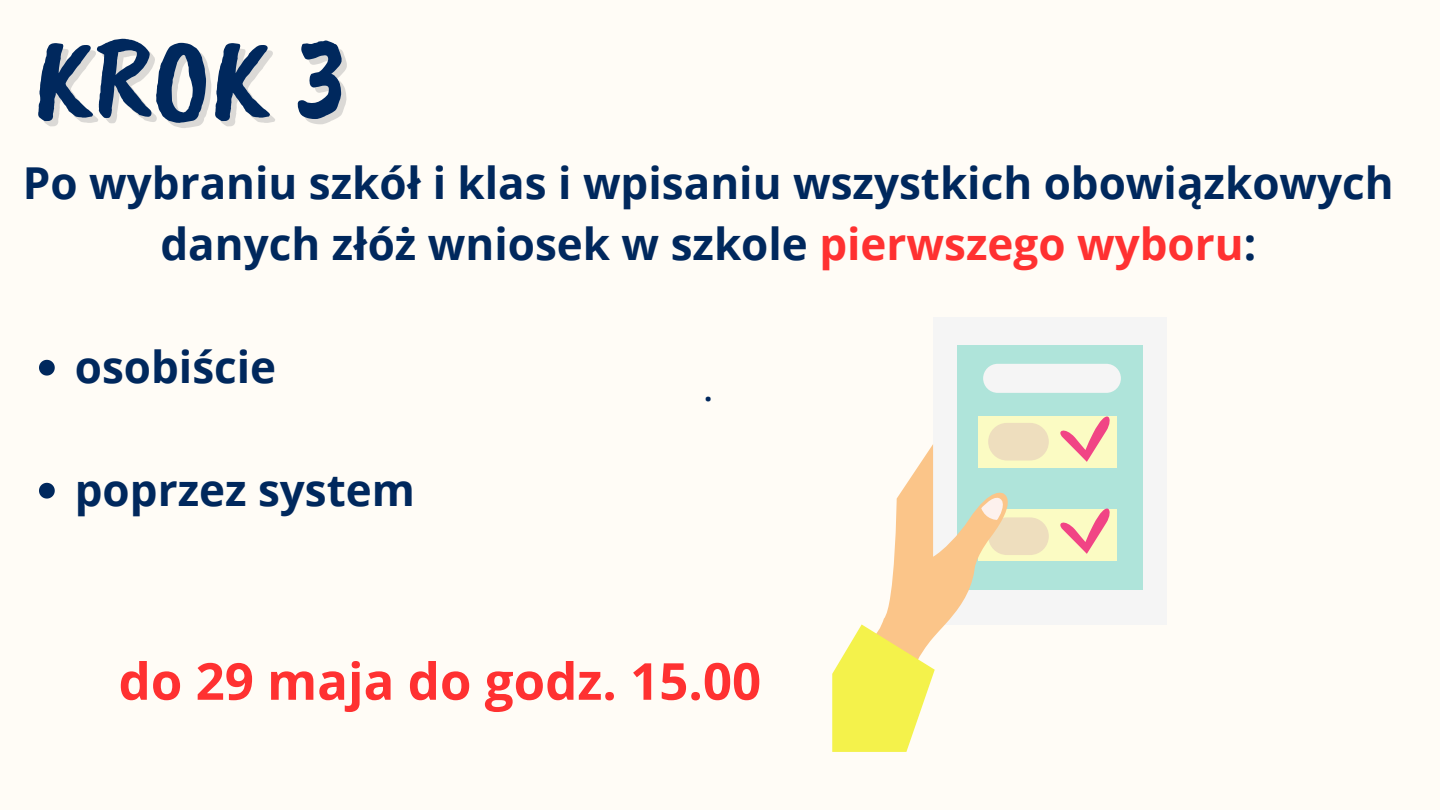
<style>
.page{position:relative;width:1440px;height:810px;background:#fffcf6}
.page>*{position:absolute;margin:0;border:0;box-sizing:border-box;transform-origin:0 0}
.t1{font:119.8px "Caveat Brush";color:#00285d}
.t2{font:700 51px "Open Sans";color:#ff3131}
.t3{font:700 44px/61.5px "Open Sans";color:#00285d;text-align:center}
.t4{font:700 29px "Open Sans";color:#00285d}
.s1{color:#ff3131}
</style>
<div class="page">
<svg style="left:39px;top:360px;width:16px;height:16px"></svg>
<svg style="left:39px;top:483px;width:16px;height:16px"></svg>
<div style="left:933px;top:317px;width:234px;height:307px;background:#f5f5f5"></div>
<div style="left:957px;top:346px;width:186px;height:244px;background:#afe4da"></div>
<div style="left:979px;top:416px;width:138px;height:51px;background:#fbfbc3"></div>
<div style="left:979px;top:509px;width:138px;height:51px;background:#fbfbc3"></div>
<div style="left:988px;top:517px;width:61px;height:38px;background:#eedebe;border-radius:19px"></div>
<div style="left:988px;top:423px;width:61px;height:38px;background:#eedebe;border-radius:19px"></div>
<div style="left:983px;top:364px;width:138px;height:29px;background:#f5f5f5;border-radius:15px"></div>
<svg style="left:1060px;top:416px;width:50px;height:46px"></svg>
<svg style="left:1060px;top:508px;width:50px;height:46px"></svg>
<svg style="left:832px;top:444px;width:187px;height:308px"></svg>
<h1 class="t1" style="left:34px;top:2px;width:314px">KROK 3</h1>
<p class="t3" style="left:23px;top:151px;width:1372px">Po wybraniu szkół i klas i wpisaniu wszystkich obowiązkowych danych złóż wniosek w szkole <span class="s1">pierwszego wyboru</span>:</p>
<p class="t3" style="left:75px;top:335px;width:203px">osobiście</p>
<p class="t3" style="left:75px;top:458px;width:342px">poprzez system</p>
<p class="t4" style="left:704px;top:370px;width:10px">.</p>
<p class="t2" style="left:119px;top:645px;width:644px">do 29 maja do godz. 15.00</p>
</div>
